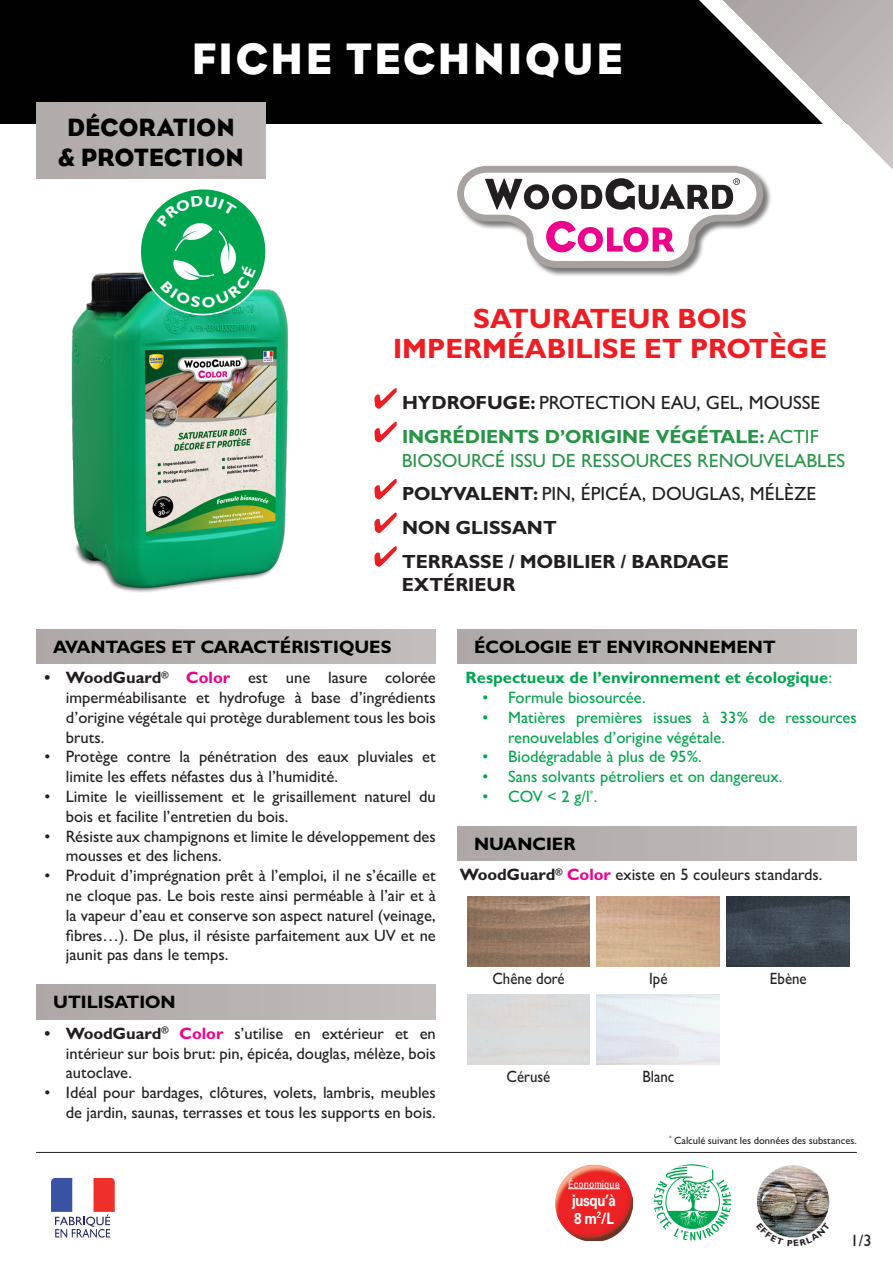
<style>
.page{position:relative;width:893px;height:1263px;background:#fff}
.page>*{position:absolute;margin:0;border:0;box-sizing:border-box;transform-origin:0 0}
.t1{font:45px "Eagle";letter-spacing:.05em;color:#fff}
.t2{font:700 28.05px/30.6px "Gill Sans MT Std";color:#ee1d23;text-align:center}
.Retrait_corps_de_tex{font:25.5px/30.6px "Eagle";color:#000;text-align:center}
.t3{font:500 19.05px/23.4px "Gill Sans MT Std";color:#289448}
.t4{font:500 19.05px "Gill Sans MT Std";color:#231f20}
.t5{font:700 19.05px/23.4px "Gill Sans MT Std";color:#231f20}
.Retrait_corps_de_tex-2{font:700 18px "Gill Sans MT Std";color:#000}
.paragraphe_descripti{font:500 16.5px/19.8px "Gill Sans MT Std";color:#231f20;text-align:justify}
.t6{font:500 16.5px/19.8px "Gill Sans MT Std";color:#00a54f}
.Paragraphe_bullet{font:700 16.5px "Gill Sans MT Std";color:#00a54f}
.Retrait_corps_de_tex-3{font:500 16.5px "Gill Sans MT Std";color:#231f20}
.t7{font:500 16.35px "Gill Sans MT Std";color:#231f20;scale:.91 1}
.t8{font:700 15.75px "Univers LT Std";letter-spacing:-.03em;color:#fff;scale:.85 1}
.Retrait_corps_de_tex-4{font:500 10.5px "Gill Sans MT Std";color:#231f20}
.t9{font:condensed 10.5px "Univers LT Std";color:#fff}
.s1{font-weight:700}
.s2{font-weight:700;color:#ed028c}
.s3{font-weight:500}
</style>
<div class="page">
<div style="left:0;top:0;width:893px;height:123px;background:#010101"></div>
<div style="left:36px;top:102px;width:230px;height:77px;background:#b6b0ae"></div>
<img style="left:71px;top:272px;width:217px;height:321px">
<div style="left:457px;top:166px;width:315px;height:111px;background:#231f20;opacity:.6"></div>
<svg style="left:457px;top:0;width:436px;height:268px"></svg>
<svg style="left:374px;top:388px;width:23px;height:21px"></svg>
<svg style="left:374px;top:422px;width:23px;height:20px"></svg>
<svg style="left:374px;top:479px;width:23px;height:20px"></svg>
<svg style="left:374px;top:513px;width:23px;height:20px"></svg>
<svg style="left:374px;top:546px;width:23px;height:21px"></svg>
<div style="left:36px;top:629px;width:400px;height:34px;background:#b8b2b0"></div>
<div style="left:36px;top:985px;width:400px;height:34px;background:#b8b2b0"></div>
<div style="left:457px;top:629px;width:400px;height:34px;background:#b8b2b0"></div>
<div style="left:457px;top:826px;width:400px;height:34px;background:#b8b2b0"></div>
<img style="left:467px;top:896px;width:123px;height:71px">
<img style="left:597px;top:896px;width:123px;height:71px">
<img style="left:727px;top:896px;width:123px;height:71px">
<hr style="left:36px;top:1152px;width:821px;height:1px;background:#231f20">
<img style="left:556px;top:1164px;width:76px;height:77px">
<hr style="left:568px;top:1188px;width:52px;height:1px;background:#fff">
<svg style="left:654px;top:1164px;width:77px;height:77px"></svg>
<img style="left:757px;top:1165px;width:72px;height:72px;border-radius:36px">
<svg style="left:51px;top:1178px;width:64px;height:59px"></svg>
<svg style="left:135px;top:189px;width:136px;height:131px"></svg>
<svg style="left:763px;top:1222px;width:60px;height:16px"></svg>
<p class="t1" style="left:191px;top:31px;width:433px">FICHE TECHNIQUE</p>
<p class="Retrait_corps_de_tex" style="left:58px;top:111px;width:187px">DÉCORATION &amp; PROTECTION</p>
<p class="t2" style="left:393px;top:302px;width:435px">SATURATEUR BOIS<br>IMPERMÉABILISE ET PROTÈGE</p>
<p class="t4" style="left:402px;top:392px;width:420px"><span class="s1">HYDROFUGE:</span> PROTECTION EAU, GEL, MOUSSE</p>
<p class="t3" style="left:402px;top:425px;width:445px"><span class="s1">INGRÉDIENTS D’ORIGINE VÉGÉTALE:</span> ACTIF<br>BIOSOURCÉ ISSU DE RESSOURCES RENOUVELABLES</p>
<p class="t4" style="left:402px;top:482px;width:416px"><span class="s1">POLYVALENT:</span> PIN, ÉPICÉA, DOUGLAS, MÉLÈZE</p>
<p class="t5" style="left:402px;top:515px;width:156px">NON GLISSANT</p>
<p class="t5" style="left:402px;top:549px;width:328px">TERRASSE / MOBILIER / BARDAGE<br>EXTÉRIEUR</p>
<p class="Retrait_corps_de_tex-2" style="left:53px;top:635px;width:340px">AVANTAGES ET CARACTÉRISTIQUES</p>
<p class="paragraphe_descripti" style="left:66px;top:668px;width:371px;text-indent:-21px"><span class="s1">• WoodGuard</span><sup>®</sup> <span class="s2">Color</span> est une lasure colorée imperméabilisante et hydrofuge à base d’ingrédients d’origine végétale qui protège durablement tous les bois bruts.</p>
<p class="paragraphe_descripti" style="left:66px;top:747px;width:371px;text-indent:-21px">• Protège contre la pénétration des eaux pluviales et limite les effets néfastes dus à l’humidité.</p>
<p class="paragraphe_descripti" style="left:66px;top:786px;width:371px;text-indent:-21px">• Limite le vieillissement et le grisaillement naturel du bois et facilite l’entretien du bois.</p>
<p class="paragraphe_descripti" style="left:66px;top:826px;width:371px;text-indent:-21px">• Résiste aux champignons et limite le développement des mousses et des lichens.</p>
<p class="paragraphe_descripti" style="left:66px;top:866px;width:371px;text-indent:-21px">• Produit d’imprégnation prêt à l’emploi, il ne s’écaille et ne cloque pas. Le bois reste ainsi perméable à l’air et à la vapeur d’eau et conserve son aspect naturel (veinage, fibres…). De plus, il résiste parfaitement aux UV et ne jaunit pas dans le temps.</p>
<p class="Retrait_corps_de_tex-2" style="left:53px;top:991px;width:124px">UTILISATION</p>
<p class="paragraphe_descripti" style="left:66px;top:1023px;width:371px;text-indent:-21px"><span class="s1">• WoodGuard</span><sup>®</sup> <span class="s2">Color</span> s’utilise en extérieur et en intérieur sur bois brut: pin, épicéa, douglas, mélèze, bois autoclave.</p>
<p class="paragraphe_descripti" style="left:45px;top:1082px;width:393px;text-align:right">• Idéal pour bardages, clôtures, volets, lambris, meubles de jardin, saunas, terrasses et tous les supports en bois.</p>
<p class="Retrait_corps_de_tex-2" style="left:474px;top:635px;width:303px">ÉCOLOGIE ET ENVIRONNEMENT</p>
<p class="Paragraphe_bullet" style="left:466px;top:667px;width:368px">Respectueux de l’environnement et écologique<span class="s3">:</span></p>
<p class="t6" style="left:483px;top:687px;width:164px">• Formule biosourcée.</p>
<p class="t6" style="left:508px;top:707px;width:350px;text-indent:-26px">• Matières premières issues à 33% de ressources renouvelables d’origine végétale.</p>
<p class="t6" style="left:483px;top:747px;width:221px">• Biodégradable à plus de 95%.</p>
<p class="t6" style="left:483px;top:767px;width:301px">• Sans solvants pétroliers et on dangereux.</p>
<p class="t6" style="left:483px;top:786px;width:116px">• COV &lt; 2 g/l<sup>*</sup>.</p>
<p class="Retrait_corps_de_tex-2" style="left:474px;top:832px;width:103px">NUANCIER</p>
<p class="paragraphe_descripti" style="left:460px;top:865px;width:364px"><span class="s1">WoodGuard</span><sup>®</sup> <span class="s2">Color</span> existe en 5 couleurs standards.</p>
<p class="t7" style="left:492px;top:968px;width:81px">Chêne doré</p>
<p class="t7" style="left:649px;top:968px;width:22px">Ipé</p>
<p class="t7" style="left:770px;top:968px;width:42px">Ebène</p>
<p class="t7" style="left:507px;top:1067px;width:49px">Cérusé</p>
<p class="t7" style="left:642px;top:1067px;width:37px">Blanc</p>
<p class="t9" style="left:568px;top:1177px;width:53px">Économique</p>
<p class="t8" style="left:572px;top:1191px;width:53px">jusqu’à</p>
<p class="t8" style="left:574px;top:1209px;width:48px">8 m<sup>2</sup>/L</p>
<p class="Retrait_corps_de_tex-4" style="left:669px;top:1134px;width:189px"><sup>*</sup> Calculé suivant les données des substances.</p>
<p class="Retrait_corps_de_tex-3" style="left:851px;top:1230px;width:23px">1/3</p>
</div>
